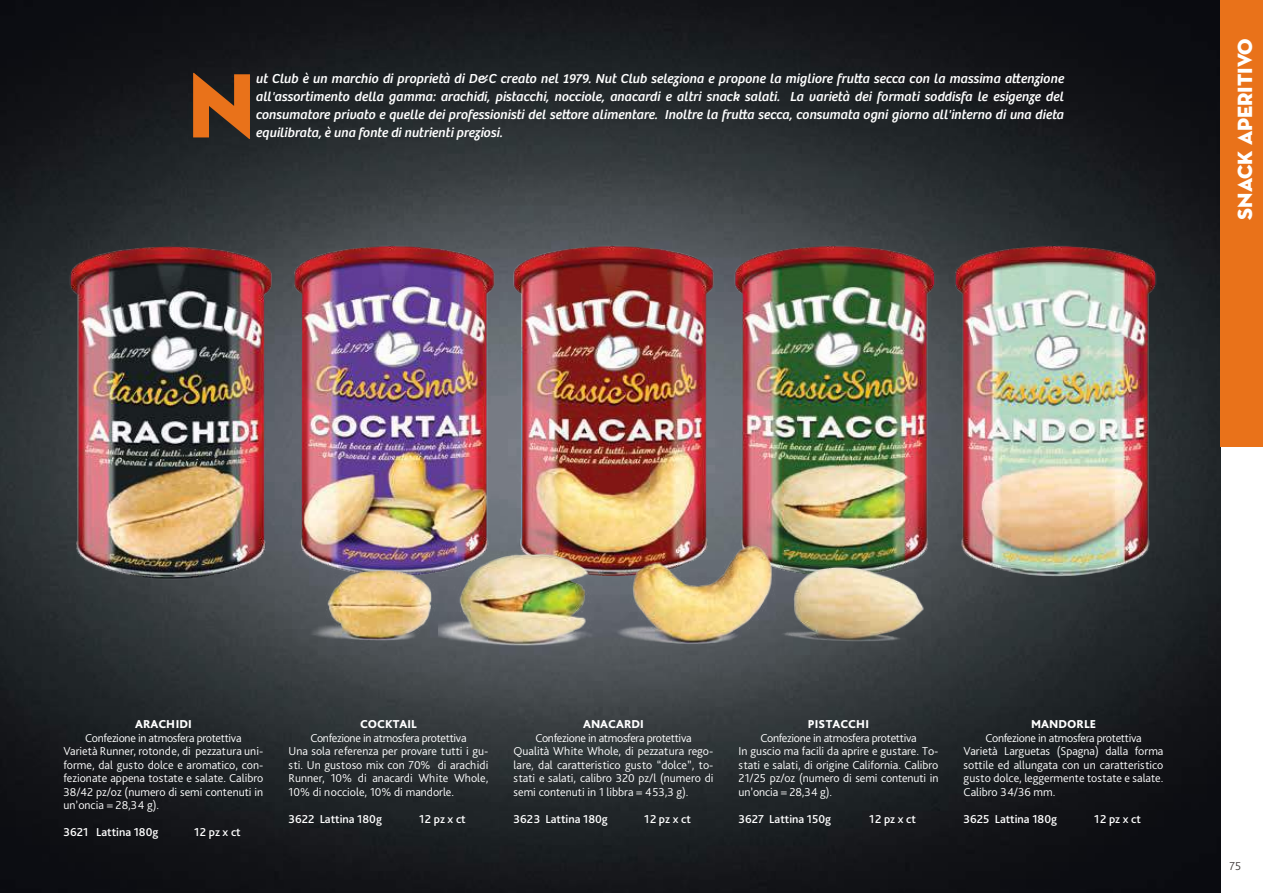
<style>
.page{position:relative;width:1263px;height:893px;background:#fff}
.page>*{position:absolute;margin:0;border:0;box-sizing:border-box;transform-origin:0 0}
.t1{font:92.85px "Neutra Disp Titling";color:#e9721a}
.t2{font:21px "Neutra Disp Titling";color:#fff}
.t3{font:italic 13.5px/18px "Bree";color:#fff;text-align:justify}
.t4{font:300 12px/13.5px "Bliss Pro";color:#fff}
.t5{font:500 12px "Bliss Pro";color:#fff}
.t6{font:800 12px "Bliss Pro";color:#fff}
.t7{font:300 12px "Bliss Pro";color:#444041}
</style>
<div class="page">
<img style="left:1px;top:0;width:1219px;height:893px">
<img style="left:0;top:0;width:1px;height:893px">
<img style="left:61px;top:235px;width:216px;height:354px">
<img style="left:277px;top:235px;width:219px;height:314px">
<img style="left:496px;top:235px;width:221px;height:310px">
<img style="left:945px;top:235px;width:221px;height:354px">
<img style="left:717px;top:235px;width:228px;height:310px">
<img style="left:273px;top:549px;width:165px;height:105px">
<img style="left:438px;top:545px;width:186px;height:113px">
<img style="left:603px;top:545px;width:165px;height:111px">
<img style="left:768px;top:545px;width:186px;height:113px">
<div style="left:1220px;top:0;width:43px;height:446px;background:#e9721a"></div>
<h1 class="t1" style="left:188px;top:48px;width:69px">N</h1>
<p class="t3" style="left:255px;top:70px;width:810px">ut Club è un marchio di proprietà di D&amp;C creato nel 1979. Nut Club seleziona e propone la migliore frutta secca con la massima attenzione all'assortimento della gamma: arachidi, pistacchi, nocciole, anacardi e altri snack salati. La varietà dei formati soddisfa le esigenze del consumatore privato e quelle dei professionisti del settore alimentare. Inoltre la frutta secca, consumata ogni giorno all'interno di una dieta equilibrata, è una fonte di nutrienti preziosi.</p>
<h2 class="t2" style="left:1232px;top:220px;width:183px;rotate:-90deg">SNACK APERITIVO</h2>
<p class="t6" style="left:135px;top:717px;width:58px">ARACHIDI</p>
<p class="t4" style="left:63px;top:731px;width:201px;text-indent:22px">Confezione in atmosfera protettiva Varietà Runner, rotonde, di pezzatura uni&shy;forme, dal gusto dolce e aromatico, con&shy;fezionate appena tostate e salate. Calibro 38/42 pz/oz (numero di semi contenuti in un’oncia = 28,34 g).</p>
<p class="t5" style="left:63px;top:825px;width:96px">3621 Lattina 180g</p>
<p class="t5" style="left:194px;top:825px;width:48px">12 pz x ct</p>
<p class="t6" style="left:360px;top:717px;width:58px">COCKTAIL</p>
<p class="t4" style="left:289px;top:731px;width:201px;text-indent:22px">Confezione in atmosfera protettiva Una sola referenza per provare tutti i gu&shy;sti. Un gustoso mix con 70% di arachidi Runner, 10% di anacardi White Whole, 10% di nocciole, 10% di mandorle.</p>
<p class="t5" style="left:289px;top:811px;width:95px">3622 Lattina 180g</p>
<p class="t5" style="left:419px;top:811px;width:48px">12 pz x ct</p>
<p class="t6" style="left:583px;top:717px;width:62px">ANACARDI</p>
<p class="t4" style="left:514px;top:731px;width:201px;text-indent:22px">Confezione in atmosfera protettiva Qualità White Whole, di pezzatura rego&shy;lare, dal caratteristico gusto “dolce”, to&shy;stati e salati, calibro 320 pz/l (numero di semi contenuti in 1 libbra = 453,3 g).</p>
<p class="t5" style="left:514px;top:811px;width:96px">3623 Lattina 180g</p>
<p class="t5" style="left:644px;top:811px;width:48px">12 pz x ct</p>
<p class="t6" style="left:808px;top:717px;width:63px">PISTACCHI</p>
<p class="t4" style="left:739px;top:731px;width:201px;text-indent:22px">Confezione in atmosfera protettiva<br>In guscio ma facili da aprire e gustare. To&shy;stati e salati, di origine California. Calibro 21/25 pz/oz (numero di semi contenuti in un’oncia = 28,34 g).</p>
<p class="t5" style="left:739px;top:811px;width:94px">3627 Lattina 150g</p>
<p class="t5" style="left:869px;top:811px;width:48px">12 pz x ct</p>
<p class="t6" style="left:1031px;top:717px;width:66px">MANDORLE</p>
<p class="t4" style="left:964px;top:731px;width:201px;text-indent:22px">Confezione in atmosfera protettiva Varietà Larguetas (Spagna) dalla forma sottile ed allungata con un caratteristico gusto dolce, leggermente tostate e salate.<br>Calibro 34/36 mm.</p>
<p class="t5" style="left:964px;top:811px;width:95px">3625 Lattina 180g</p>
<p class="t5" style="left:1094px;top:811px;width:48px">12 pz x ct</p>
<p class="t7" style="left:1229px;top:858px;width:13px">75</p>
</div>
